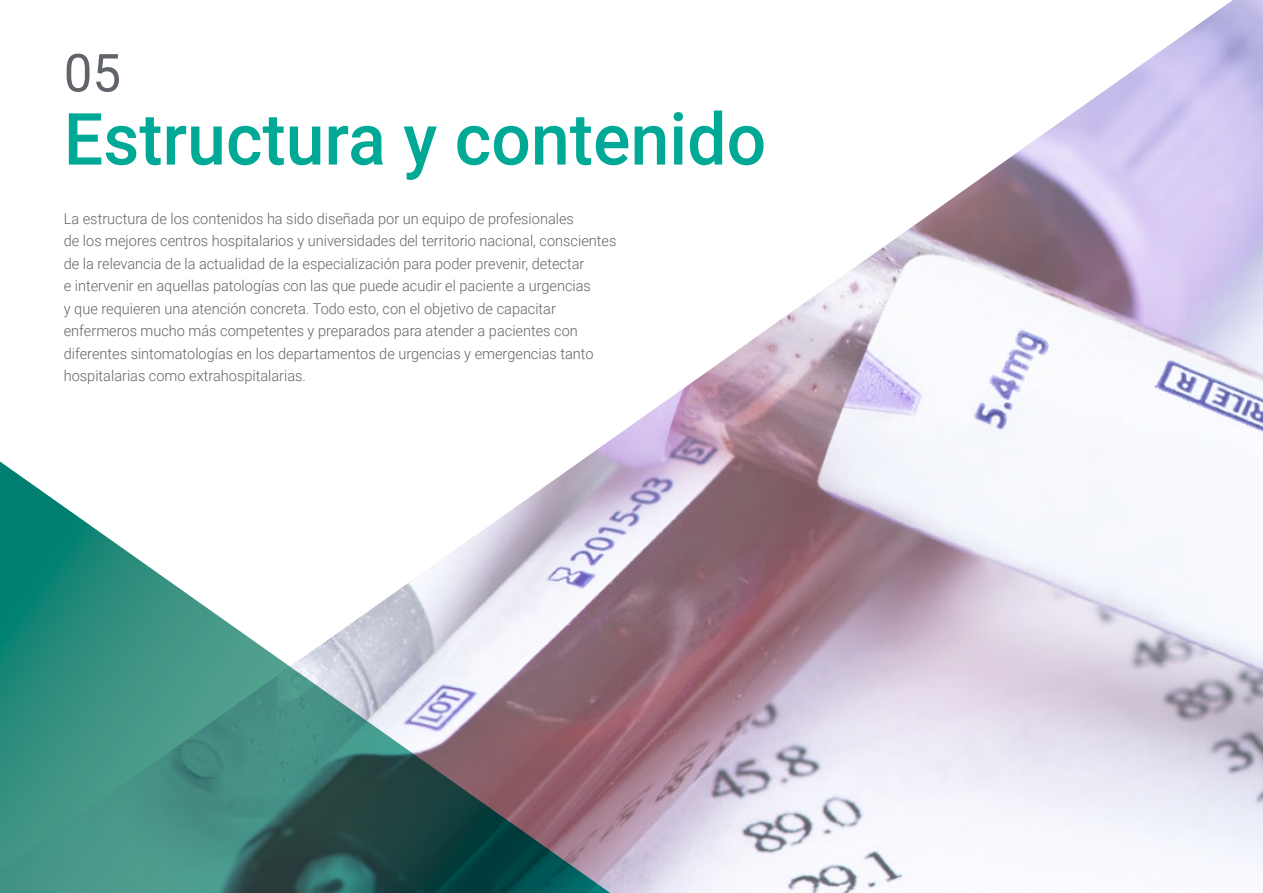
<style>
.page{position:relative;width:1263px;height:893px;background:#fff}
.page>*{position:absolute;margin:0;border:0;box-sizing:border-box;transform-origin:0 0}
.t1{font:500 72px "Roboto";color:#00a996}
.t2{font:52.5px "Roboto";color:#61646a}
.t3{font:300 15px/22.5px "Roboto";color:#61646a}
</style>
<div class="page">
<img style="left:602px;top:0;width:661px;height:893px">
<svg style="left:0;top:446px;width:640px;height:447px"></svg>
<h2 class="t2" style="left:64px;top:36px;width:59px">05</h2>
<h1 class="t1" style="left:64px;top:89px;width:704px">Estructura y contenido</h1>
<p class="t3" style="left:64px;top:207px;width:554px">La estructura de los contenidos ha sido diseñada por un equipo de profesionales<br>de los mejores centros hospitalarios y universidades del territorio nacional, conscientes de la relevancia de la actualidad de la especialización para poder prevenir, detectar<br>e intervenir en aquellas patologías con las que puede acudir el paciente a urgencias<br>y que requieren una atención concreta. Todo esto, con el objetivo de capacitar enfermeros mucho más competentes y preparados para atender a pacientes con diferentes sintomatologías en los departamentos de urgencias y emergencias tanto hospitalarias como extrahospitalarias.</p>
</div>
